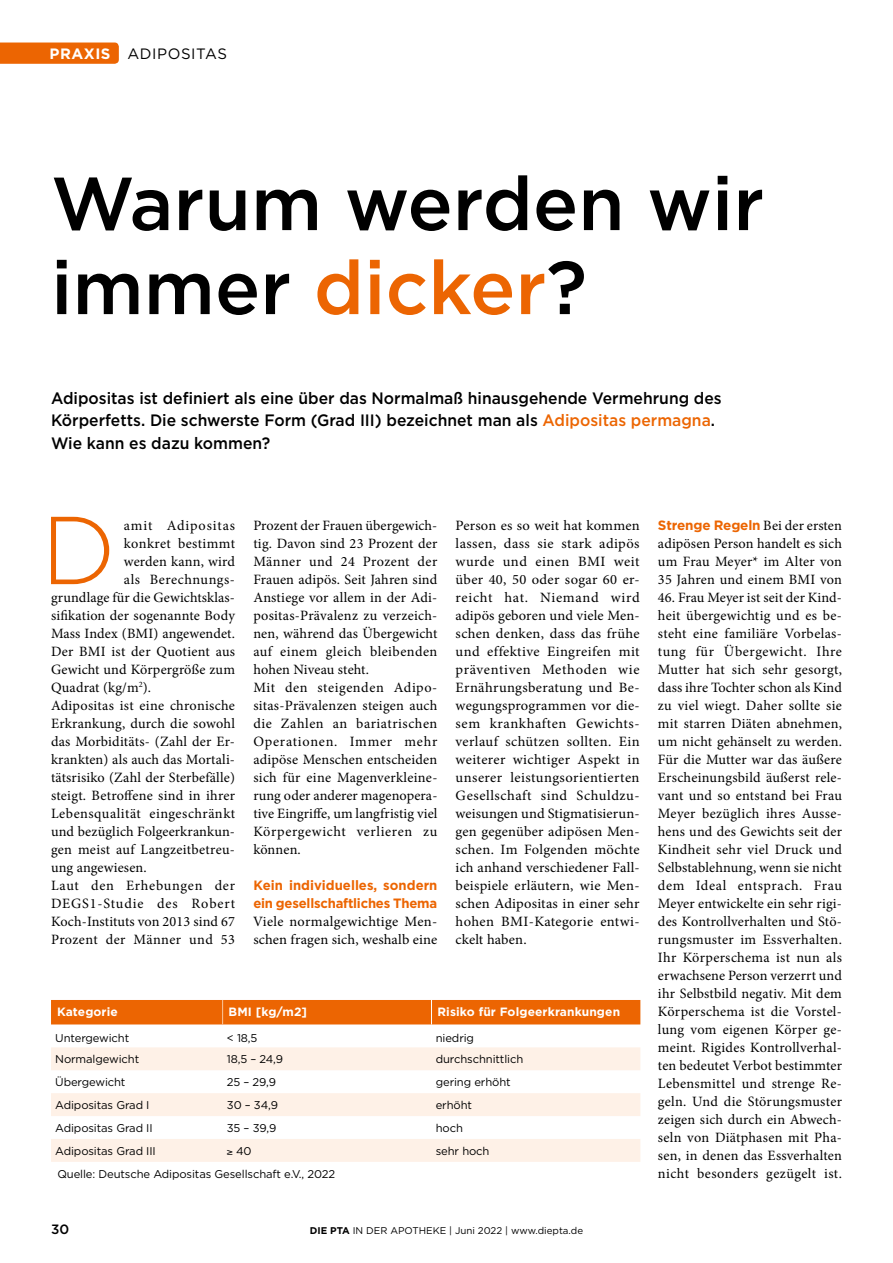
<style>
.page{position:relative;width:893px;height:1263px;background:#fff}
.page>*{position:absolute;margin:0;border:0;box-sizing:border-box;transform-origin:0 0}
.t1{font:300 96.15px "Gotham";color:#ec6502}
.t2{font:500 75px/84px "Gotham";color:#000}
.t3{font:500 16.5px/22.5px "Gotham";color:#000;scale:.95 1}
.t4{font:15px "Gotham";letter-spacing:.04em;color:#000}
.t5{font:700 15px "Gotham";letter-spacing:.04em;color:#fff}
.t6{font:14.25px/18px "Minion Pro";letter-spacing:.015em;color:#000;text-align:justify}
.t7{font:14.25px "Minion Pro";letter-spacing:.06em;color:#000}
.t8{font:14.25px "Minion Pro";letter-spacing:.035em;color:#000}
.t9{font:14.25px "Minion Pro";letter-spacing:.05em;color:#000}
.t10{font:14.25px "Minion Pro";letter-spacing:.04em;color:#000}
.t11{font:700 13.5px/18px "Gotham";letter-spacing:-.015em;color:#ec6502}
.t12{font:500 13.5px "Gotham";color:#000}
.t13{font:700 12px "Gotham";letter-spacing:.01em;color:#fff}
.t14{font:11.25px "Gotham";letter-spacing:-.01em;color:#000}
.t15{font:9.75px "Gotham";color:#000}
.s1{color:#ec6502}
.s2{font-family:"Minion Pro";font-weight:400;font-size:14.25px;color:#000}
.s3{font-weight:700}
</style>
<div class="page">
<div style="left:0;top:43px;width:119px;height:21px;background:#ec6502"></div>
<svg style="left:51px;top:1047px;width:589px;height:115px;fill:#fef1e7"></svg>
<div style="left:51px;top:1000px;width:589px;height:24px;background:#ec6502"></div>
<p class="t5" style="left:50px;top:44px;width:63px">PRAXIS</p>
<p class="t4" style="left:127px;top:44px;width:101px">ADIPOSITAS</p>
<h2 class="t2" style="left:51px;top:161px;width:715px">Warum werden wir immer <span class="s1">dicker</span>?</h2>
<p class="t3" style="left:51px;top:386px;width:708px">Adipositas ist definiert als eine über das Normalmaß hinausgehende Vermehrung des<br>Körperfetts. Die schwerste Form (Grad III) bezeichnet man als <span class="s1">Adipositas permagna</span>.<br>Wie kann es dazu kommen?</p>
<h1 class="t1" style="left:41px;top:489px;width:77px">D</h1>
<p class="t7" style="left:124px;top:516px;width:113px">amit Adipositas</p>
<p class="t6" style="left:253px;top:517px;width:186px;text-align:left">Prozent der Frauen übergewich&shy;tig. Davon sind 23 Prozent der<br>Männer und 24 Prozent der<br>Frauen adipös. Seit Jahren sind<br>Anstiege vor allem in der Adi&shy;positas-Prävalenz zu verzeich&shy;nen, während das Übergewicht auf einem gleich bleibenden hohen Niveau steht.<br>Mit den steigenden Adipo&shy;sitas-Prävalenzen steigen auch die Zahlen an bariatrischen<br>Operationen. Immer mehr adipöse Menschen entscheiden sich für eine Magenverkleine&shy;rung oder anderer magenopera&shy;tive Eingriffe, um langfristig viel<br>Körpergewicht verlieren zu können.</p>
<p class="t11" style="left:253px;top:876px;width:186px">Kein individuelles, sondern ein gesellschaftliches Thema</p>
<p class="t6" style="left:253px;top:913px;width:186px">Viele normalgewichtige Men&shy;schen fragen sich, weshalb eine</p>
<p class="t6" style="left:456px;top:517px;width:186px">Person es so weit hat kommen lassen, dass sie stark adipös wurde und einen BMI weit über 40, 50 oder sogar 60 er&shy;reicht hat. Niemand wird adipös geboren und viele Men&shy;schen denken, dass das frühe und effektive Eingreifen mit präventiven Methoden wie Ernährungsberatung und Be&shy;wegungsprogrammen vor die&shy;sem krankhaften Gewichts&shy;verlauf schützen sollten. Ein weiterer wichtiger Aspekt in unserer leistungsorientierten Gesellschaft sind Schuldzu&shy;weisungen und Stigmatisierun&shy;gen gegenüber adipösen Men&shy;schen. Im Folgenden möchte ich anhand verschiedener Fall&shy;beispiele erläutern, wie Men&shy;schen Adipositas in einer sehr hohen BMI-Kategorie entwi&shy;ckelt haben.</p>
<p class="t11" style="left:658px;top:516px;width:185px">Strenge Regeln <span class="s2">Bei der ersten</span></p>
<p class="t6" style="left:124px;top:535px;width:113px">konkret bestimmt</p>
<p class="t6" style="left:124px;top:553px;width:113px">werden kann, wird</p>
<p class="t10" style="left:124px;top:570px;width:113px">als Berechnungs-</p>
<p class="t6" style="left:51px;top:589px;width:186px">grundlage für die Gewichtsklas-</p>
<p class="t6" style="left:51px;top:607px;width:185px">sifikation der sogenannte Body</p>
<p class="t6" style="left:51px;top:625px;width:186px">Mass Index (BMI) angewendet.</p>
<p class="t6" style="left:51px;top:643px;width:186px">Der BMI ist der Quotient aus</p>
<p class="t6" style="left:51px;top:661px;width:185px">Gewicht und Körpergröße zum</p>
<p class="t6" style="left:51px;top:679px;width:102px">Quadrat (kg/m<sup>2</sup>).</p>
<p class="t6" style="left:51px;top:697px;width:185px">Adipositas ist eine chronische</p>
<p class="t6" style="left:51px;top:715px;width:186px">Erkrankung, durch die sowohl</p>
<p class="t6" style="left:51px;top:733px;width:186px">das Morbiditäts- (Zahl der Er-</p>
<p class="t6" style="left:51px;top:751px;width:186px">krankten) als auch das Mortali-</p>
<p class="t6" style="left:51px;top:769px;width:185px">tätsrisiko (Zahl der Sterbefälle)</p>
<p class="t6" style="left:51px;top:787px;width:185px">steigt. Betroffene sind in ihrer</p>
<p class="t8" style="left:51px;top:804px;width:186px">Lebensqualität eingeschränkt</p>
<p class="t6" style="left:51px;top:823px;width:186px">und bezüglich Folgeerkrankun-</p>
<p class="t6" style="left:51px;top:841px;width:185px">gen meist auf Langzeitbetreu-</p>
<p class="t6" style="left:51px;top:859px;width:97px">ung angewiesen.</p>
<p class="t9" style="left:51px;top:876px;width:185px">Laut den Erhebungen der</p>
<p class="t7" style="left:51px;top:894px;width:186px">DEGS1-Studie des Robert</p>
<p class="t6" style="left:51px;top:913px;width:185px">Koch-Instituts von 2013 sind 67</p>
<p class="t6" style="left:51px;top:931px;width:186px">Prozent der Männer und 53</p>
<p class="t6" style="left:658px;top:535px;width:186px">adipösen Person handelt es sich um Frau Meyer* im Alter von 35 Jahren und einem BMI von</p>
<p class="t6" style="left:658px;top:589px;width:186px">46. Frau Meyer ist seit der Kind&shy;heit übergewichtig und es be&shy;steht eine familiäre Vorbelas&shy;tung für Übergewicht. Ihre Mutter hat sich sehr gesorgt, dass ihre Tochter schon als Kind zu viel wiegt. Daher sollte sie mit starren Diäten abnehmen, um nicht gehänselt zu werden.<br>Für die Mutter war das äußere Erscheinungsbild äußerst rele&shy;vant und so entstand bei Frau Meyer bezüglich ihres Ausse&shy;hens und des Gewichts seit der Kindheit sehr viel Druck und Selbstablehnung, wenn sie nicht dem Ideal entsprach. Frau Meyer entwickelte ein sehr rigi&shy;des Kontrollverhalten und Stö&shy;rungsmuster im Essverhalten.<br>Ihr Körperschema ist nun als erwachsene Person verzerrt und ihr Selbstbild negativ. Mit dem Körperschema ist die Vorstel&shy;lung vom eigenen Körper ge&shy;meint. Rigides Kontrollverhal&shy;ten bedeutet Verbot bestimmter Lebensmittel und strenge Re&shy;geln. Und die Störungsmuster zeigen sich durch ein Abwech&shy;seln von Diätphasen mit Pha&shy;sen, in denen das Essverhalten nicht besonders gezügelt ist.</p>
<p class="t13" style="left:57px;top:1003px;width:62px">Kategorie</p>
<p class="t13" style="left:229px;top:1003px;width:80px">BMI [kg/m2]</p>
<p class="t13" style="left:437px;top:1003px;width:184px">Risiko für Folgeerkrankungen</p>
<p class="t14" style="left:55px;top:1030px;width:75px">Untergewicht</p>
<p class="t14" style="left:227px;top:1030px;width:32px">&lt; 18,5</p>
<p class="t14" style="left:436px;top:1030px;width:40px">niedrig</p>
<p class="t14" style="left:55px;top:1052px;width:85px">Normalgewicht</p>
<p class="t14" style="left:227px;top:1052px;width:58px">18,5 – 24,9</p>
<p class="t14" style="left:436px;top:1052px;width:89px">durchschnittlich</p>
<p class="t14" style="left:55px;top:1075px;width:72px">Übergewicht</p>
<p class="t14" style="left:227px;top:1075px;width:51px">25 – 29,9</p>
<p class="t14" style="left:436px;top:1075px;width:76px">gering erhöht</p>
<p class="t14" style="left:55px;top:1098px;width:96px">Adipositas Grad I</p>
<p class="t14" style="left:227px;top:1098px;width:53px">30 – 34,9</p>
<p class="t14" style="left:436px;top:1098px;width:38px">erhöht</p>
<p class="t14" style="left:55px;top:1121px;width:99px">Adipositas Grad II</p>
<p class="t14" style="left:227px;top:1121px;width:51px">35 – 39,9</p>
<p class="t14" style="left:436px;top:1121px;width:29px">hoch</p>
<p class="t14" style="left:55px;top:1144px;width:102px">Adipositas Grad III</p>
<p class="t14" style="left:227px;top:1144px;width:26px">≥ 40</p>
<p class="t14" style="left:436px;top:1144px;width:55px">sehr hoch</p>
<p class="t14" style="left:57px;top:1166px;width:279px">Quelle: Deutsche Adipositas Gesellschaft e.V., 2022</p>
<p class="t12" style="left:51px;top:1220px;width:20px">30</p>
<p class="t15" style="left:310px;top:1224px;width:275px"><span class="s3">DIE PTA</span> IN DER APOTHEKE | Juni 2022 | www.diepta.de</p>
</div>
